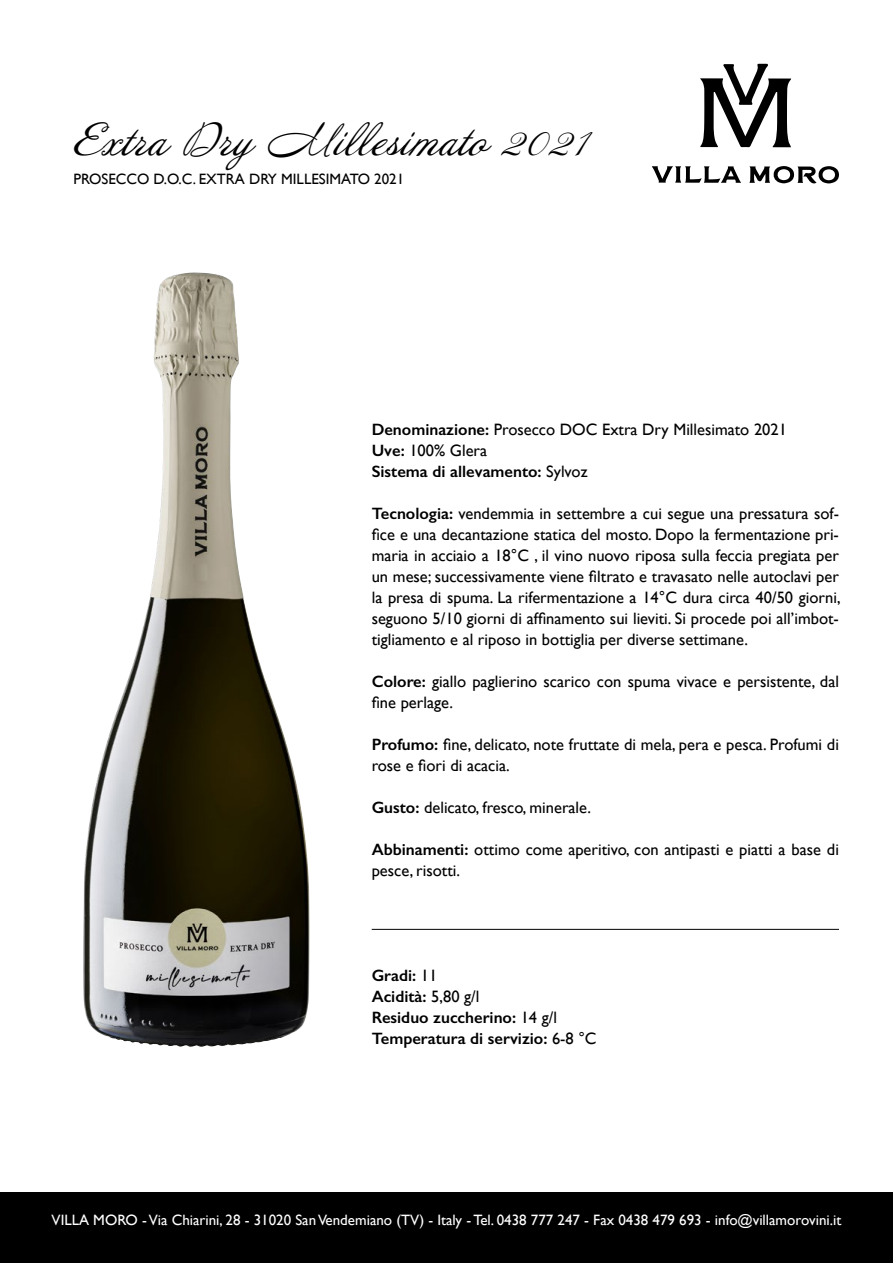
<style>
.page{position:relative;width:893px;height:1263px;background:#fff}
.page>*{position:absolute;margin:0;border:0;box-sizing:border-box;transform-origin:0 0}
.t1{font:40.5px "Annabelle";color:#000}
.t2{font:16.5px/21px "Gill Sans";color:#000}
.t3{font:600 16.5px/21px "Gill Sans";color:#000}
.t4{font:15px "Gill Sans";color:#fff}
.t5{font:15px "Gill Sans";color:#000}
.s1{font-size:30px}
.s2{font-weight:600}
.s3{font-weight:400}
</style>
<div class="page">
<svg style="left:700px;top:64px;width:91px;height:83px"></svg>
<svg style="left:652px;top:166px;width:89px;height:17px"></svg>
<svg style="left:749px;top:166px;width:90px;height:17px"></svg>
<div style="left:0;top:1193px;width:893px;height:70px;background:#000"></div>
<hr style="left:372px;top:929px;width:467px;height:1px;background:#000">
<img style="left:83px;top:273px;width:227px;height:774px">
<h1 class="t1" style="left:73px;top:115px;width:518px">Extra Dry Millesimato <span class="s1">2021</span></h1>
<p class="t5" style="left:73px;top:170px;width:332px">PROSECCO D.O.C. EXTRA DRY MILLESIMATO 2021</p>
<p class="t2" style="left:372px;top:418px;width:417px"><span class="s2">Denominazione:</span> Prosecco DOC Extra Dry Millesimato 2021<br><span class="s2">Uve:</span> 100% Glera<br><span class="s2">Sistema di allevamento:</span> Sylvoz</p>
<p class="t2" style="left:372px;top:502px;width:470px;text-align:justify"><span class="s2">Tecnologia:</span> vendemmia in settembre a cui segue una pressatura sof&shy;fice e una decantazione statica del mosto. Dopo la fermentazione pri&shy;maria in acciaio a 18°C , il vino nuovo riposa sulla feccia pregiata per un mese; successivamente viene filtrato e travasato nelle autoclavi per la presa di spuma. La rifermentazione a 14°C dura circa 40/50 giorni, seguono 5/10 giorni di affinamento sui lieviti. Si procede poi all’imbot&shy;tigliamento e al riposo in bottiglia per diverse settimane.</p>
<p class="t2" style="left:372px;top:670px;width:469px"><span class="s2">Colore:</span> giallo paglierino scarico con spuma vivace e persistente, dal fine perlage.</p>
<p class="t2" style="left:372px;top:733px;width:469px"><span class="s2">Profumo:</span> fine, delicato, note fruttate di mela, pera e pesca. Profumi di rose e fiori di acacia.</p>
<p class="t2" style="left:372px;top:796px;width:221px"><span class="s2">Gusto:</span> delicato, fresco, minerale.</p>
<p class="t2" style="left:372px;top:838px;width:469px"><span class="s2">Abbinamenti:</span> ottimo come aperitivo, con antipasti e piatti a base di pesce, risotti.</p>
<p class="t3" style="left:372px;top:964px;width:226px">Gradi: <span class="s3">11<br></span>Acidità: <span class="s3">5,80 g/l<br></span>Residuo zuccherino: <span class="s3">14 g/l<br></span>Temperatura di servizio: <span class="s3">6-8 °C</span></p>
<p class="t4" style="left:52px;top:1211px;width:791px">VILLA MORO - Via Chiarini, 28 - 31020 San Vendemiano (TV) - Italy - Tel. 0438 777 247 - Fax 0438 479 693 - info@villamorovini.it</p>
</div>
